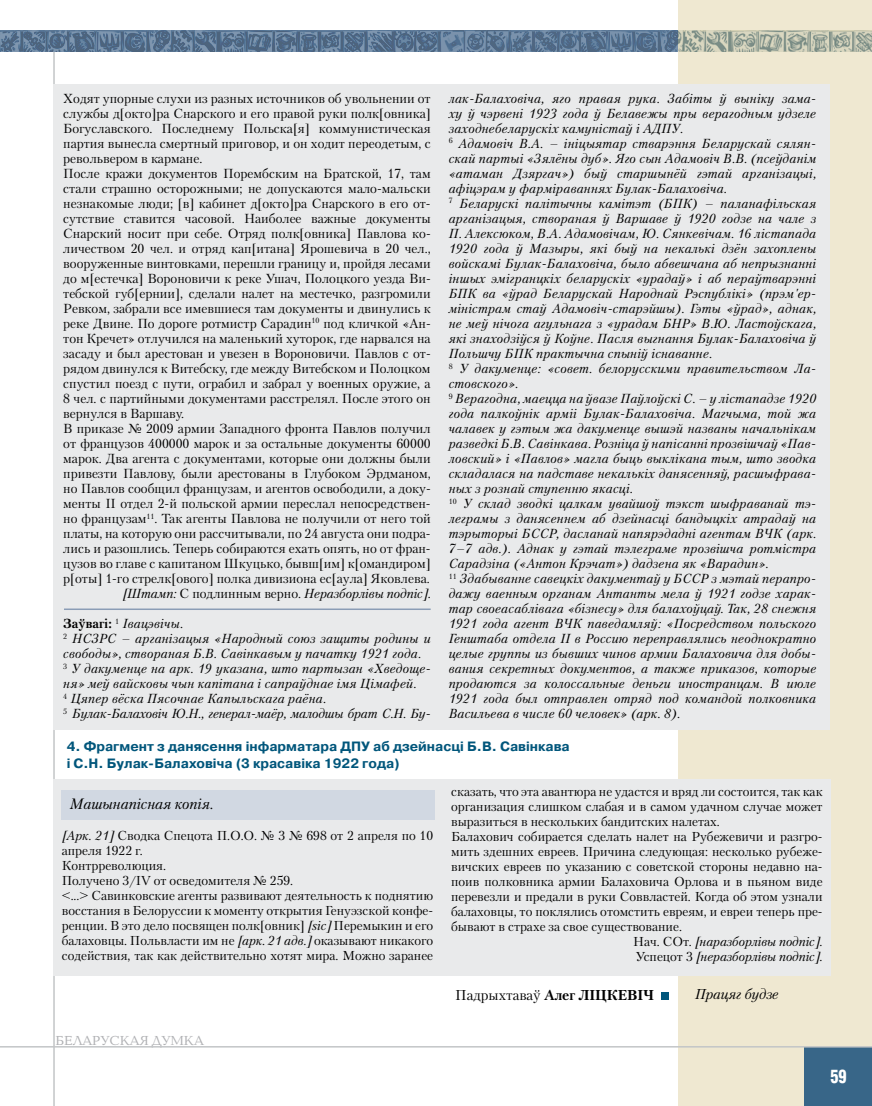
<style>
.page{position:relative;width:872px;height:1106px;background:#fff}
.page>*{position:absolute;margin:0;border:0;box-sizing:border-box;transform-origin:0 0}
.t1{font:700 18px "AG Letterica Cond L";color:#fff;scale:.9 1}
.t2{font:italic 15px "Petersburg C";color:#000}
.t3{font:700 14.25px "Petersburg C";color:#000}
.t4{font:italic 14.25px "Petersburg C";color:#000}
.t5{font:700 13.5px/16.2px "Pragmatica C";color:#00567b}
.t6{font:13.5px "Baltica C";color:#aeafb2}
.t7{font:italic 13.05px/15px "Petersburg C";letter-spacing:.02em;color:#000}
.t8{font:13.05px "Petersburg C";color:#000}
.t9{font:italic 13.05px "Petersburg C";color:#000}
.t10{font:12.9px/15px "Petersburg C";color:#000}
.t11{font:italic 12.9px "Petersburg C";color:#000}
.s1{font-style:normal}
.s2{font-weight:700;font-style:normal}
.s3{font-style:italic}
.s4{font-weight:400}
</style>
<div class="page">
<div style="left:678px;top:0;width:194px;height:1106px;background:#efe8d1"></div>
<hr style="left:53px;top:52px;width:2px;height:1054px;background:#c3c5c7">
<div style="left:804px;top:1047px;width:68px;height:59px;background:#386688"></div>
<svg style="left:0;top:31px;width:872px;height:21px;background:#6e8497"></svg>
<hr style="left:0;top:1046px;width:872px;height:1px;background:#c3c5c7">
<div style="left:53px;top:84px;width:776px;height:645px;background:#e9eaeb"></div>
<hr style="left:64px;top:608px;width:366px;height:2px;background:#8b9db6">
<div style="left:53px;top:779px;width:778px;height:196px;background:#e9eaeb"></div>
<div style="left:61px;top:790px;width:373px;height:29px;background:#d1d8e2"></div>
<div style="left:661px;top:992px;width:8px;height:8px;background:#00567b"></div>
<p class="t8" style="left:63px;top:90px;width:369px">Ходят упорные слухи из разных источников об увольнении от</p>
<p class="t8" style="left:63px;top:105px;width:369px">службы д[окто]ра Снарского и его правой руки полк[овника]</p>
<p class="t8" style="left:63px;top:120px;width:369px">Богуславского. Последнему Польска[я] коммунистическая</p>
<p class="t8" style="left:63px;top:135px;width:369px">партия вынесла смертный приговор, и он ходит переодетым, с</p>
<p class="t8" style="left:63px;top:150px;width:141px">револьвером в кармане.</p>
<p class="t8" style="left:63px;top:165px;width:369px">После кражи документов Порембским на Братской, 17, там</p>
<p class="t8" style="left:63px;top:180px;width:369px">стали страшно осторожными; не допускаются мало-мальски</p>
<p class="t8" style="left:63px;top:195px;width:369px">незнакомые люди; [в] кабинет д[окто]ра Снарского в его от-</p>
<p class="t8" style="left:63px;top:210px;width:369px">сутствие ставится часовой. Наиболее важные документы</p>
<p class="t8" style="left:63px;top:225px;width:369px">Снарский носит при себе. Отряд полк[овника] Павлова ко-</p>
<p class="t8" style="left:63px;top:240px;width:369px">личеством 20 чел. и отряд кап[итана] Ярошевича в 20 чел.,</p>
<p class="t8" style="left:63px;top:255px;width:369px">вооруженные винтовками, перешли границу и, пройдя лесами</p>
<p class="t8" style="left:63px;top:270px;width:369px">до м[естечка] Вороновичи к реке Ушач, Полоцкого уезда Ви-</p>
<p class="t8" style="left:63px;top:285px;width:369px">тебской губ[ернии], сделали налет на местечко, разгромили</p>
<p class="t8" style="left:63px;top:300px;width:369px">Ревком, забрали все имевшиеся там документы и двинулись к</p>
<p class="t8" style="left:63px;top:315px;width:369px">реке Двине. По дороге ротмистр Сарадин<sup>10</sup> под кличкой «Ан-</p>
<p class="t8" style="left:63px;top:330px;width:369px">тон Кречет» отлучился на маленький хуторок, где нарвался на</p>
<p class="t8" style="left:63px;top:345px;width:369px">засаду и был арестован и увезен в Вороновичи. Павлов с от-</p>
<p class="t8" style="left:63px;top:360px;width:369px">рядом двинулся к Витебску, где между Витебском и Полоцком</p>
<p class="t8" style="left:63px;top:375px;width:369px">спустил поезд с пути, ограбил и забрал у военных оружие, а</p>
<p class="t8" style="left:63px;top:390px;width:369px">8 чел. с партийными документами расстрелял. После этого он</p>
<p class="t8" style="left:63px;top:405px;width:122px">вернулся в Варшаву.</p>
<p class="t8" style="left:63px;top:420px;width:369px">В приказе № 2009 армии Западного фронта Павлов получил</p>
<p class="t8" style="left:63px;top:435px;width:369px">от французов 400000 марок и за остальные документы 60000</p>
<p class="t8" style="left:63px;top:450px;width:369px">марок. Два агента с документами, которые они должны были</p>
<p class="t8" style="left:63px;top:465px;width:369px">привезти Павлову, были арестованы в Глубоком Эрдманом,</p>
<p class="t8" style="left:63px;top:480px;width:369px">но Павлов сообщил французам, и агентов освободили, а доку-</p>
<p class="t8" style="left:63px;top:495px;width:369px">менты II отдел 2-й польской армии переслал непосредствен-</p>
<p class="t8" style="left:63px;top:510px;width:369px">но французам<sup>11</sup>. Так агенты Павлова не получили от него той</p>
<p class="t8" style="left:63px;top:525px;width:369px">платы, на которую они рассчитывали, по 24 августа они подра-</p>
<p class="t8" style="left:63px;top:540px;width:369px">лись и разошлись. Теперь собираются ехать опять, но от фран-</p>
<p class="t8" style="left:63px;top:555px;width:369px">цузов во главе с капитаном Шкуцько, бывш[им] к[омандиром]</p>
<p class="t8" style="left:63px;top:570px;width:368px">р[оты] 1-го стрелк[ового] полка дивизиона ес[аула] Яковлева.</p>
<p class="t9" style="left:122px;top:586px;width:310px">[Штамп: <span class="s1">С подлинным верно.</span> Неразборлівы подпіс]<span class="s1">.</span></p>
<p class="t7" style="left:63px;top:616px;width:369px"><span class="s2">Заўвагі:</span> <sup>1</sup> Івацэвічы.<br><sup>2</sup> НСЗРС – арганізацыя «Народный союз защиты родины и свободы», створаная Б.В. Савінкавым у пачатку 1921 года.<br><sup>3</sup> У дакуменце на арк. 19 указана, што партызан «Хведоще&shy;ня» меў вайсковы чын капітана і сапраўднае імя Цімафей.<br><sup>4</sup> Цяпер вёска Пясочнае Капыльскага раёна.<br><sup>5</sup> Булак-Балаховіч Ю.Н., генерал-маёр, малодшы брат С.Н. Бу-</p>
<p class="t7" style="left:449px;top:91px;width:369px">лак-Балаховіча, яго правая рука. Забіты ў выніку зама&shy;ху ў чэрвені 1923 года ў Белавежы пры верагодным удзеле заходнебеларускіх камуністаў і АДПУ.<br><sup>6</sup> Адамовіч В.А. – ініцыятар стварэння Беларускай сялян&shy;скай партыі «Зялёны дуб». Яго сын Адамовіч В.В. (псеўданім «атаман Дзяргач») быў старшынёй гэтай арганізацыі, афіцэрам у фарміраваннях Булак-Балаховіча.<br><sup>7</sup> Беларускі палітычны камітэт (БПК) – паланафільская арганізацыя, створаная ў Варшаве ў 1920 годзе на чале з П. Алексюком, В.А. Адамовічам, Ю. Сянкевічам. 16 лістапада 1920 года ў Мазыры, які быў на некалькі дзён захоплены войскамі Булак-Балаховіча, было абвешчана аб непрызнанні іншых эмігранцкіх беларускіх «урадаў» і аб пераўтварэнні БПК ва «ўрад Беларускай Народнай Рэспублікі» (прэм'ер&shy;міністрам стаў Адамовіч-старэйшы). Гэты «ўрад», аднак, не меў нічога агульнага з «урадам БНР» В.Ю. Ластоўскага, які знаходзіўся ў Коўне. Пасля выгнання Булак-Балаховіча ў Польшчу БПК практычна спыніў існаванне.<br><sup>8</sup> У дакуменце: «совет. белорусскими правительством Ла&shy;стовского».<br><sup>9</sup> Верагодна, маецца на ўвазе Паўлоўскі С. – у лістападзе 1920 года палкоўнік арміі Булак-Балаховіча. Магчыма, той жа чалавек у гэтым жа дакуменце вышэй названы начальнікам разведкі Б.В. Савінкава. Розніца ў напісанні прозвішчаў «Пав&shy;ловский» і «Павлов» магла быць выклікана тым, што зводка складалася на падставе некалькіх данясенняў, расшыфрава&shy;ных з рознай ступенню якасці.<br><sup>10</sup> У склад зводкі цалкам увайшоў тэкст шыфраванай тэ&shy;леграмы з данясеннем аб дзейнасці бандыцкіх атрадаў на тэрыторыі БССР, дасланай напярэдадні агентам ВЧК (арк.<br>7–7 адв.). Аднак у гэтай тэлеграме прозвішча ротмістра Сарадзіна («Антон Крэчат») дадзена як «Варадин».<br><sup>11</sup> Здабыванне савецкіх дакументаў у БССР з мэтай перапро&shy;дажу ваенным органам Антанты мела ў 1921 годзе харак&shy;тар своеасаблівага «бізнесу» для балахоўцаў. Так, 28 снежня 1921 года агент ВЧК паведамляў: «Посредством польского Генштаба отдела II в Россию переправлялись неоднократно целые группы из бывших чинов армии Балаховича для добы&shy;вания секретных документов, а также приказов, которые продаются за колоссальные деньги иностранцам. В июле 1921 года был отправлен отряд под командой полковника Васильева в числе 60 человек» (арк. 8).</p>
<p class="t5" style="left:67px;top:739px;width:504px">4. Фрагмент з данясення інфарматара ДПУ аб дзейнасці Б.В. Савінкава і С.Н. Булак-Балаховіча (3 красавіка 1922 года)</p>
<p class="t2" style="left:70px;top:795px;width:145px">Машынапісная копія.</p>
<p class="t10" style="left:451px;top:783px;width:373px">сказать, что эта авантюра не удастся и вряд ли состоится, так как</p>
<p class="t10" style="left:451px;top:798px;width:373px">организация слишком слабая и в самом удачном случае может</p>
<p class="t10" style="left:451px;top:813px;width:270px">выразиться в нескольких бандитских налетах.</p>
<p class="t10" style="left:451px;top:828px;width:373px">Балахович собирается сделать налет на Рубежевичи и разгро-</p>
<p class="t10" style="left:451px;top:843px;width:373px">мить здешних евреев. Причина следующая: несколько рубеже-</p>
<p class="t10" style="left:451px;top:858px;width:373px">вичских евреев по указанию с советской стороны недавно на-</p>
<p class="t10" style="left:451px;top:873px;width:373px">поив полковника армии Балаховича Орлова и в пьяном виде</p>
<p class="t10" style="left:451px;top:888px;width:373px">перевезли и предали в руки Соввластей. Когда об этом узнали</p>
<p class="t10" style="left:451px;top:903px;width:373px">балаховцы, то поклялись отомстить евреям, и евреи теперь пре-</p>
<p class="t10" style="left:451px;top:918px;width:232px">бывают в страхе за свое существование.</p>
<p class="t11" style="left:633px;top:933px;width:191px"><span class="s1">Нач. СОт.</span> [наразборлівы подпіс]<span class="s1">.</span></p>
<p class="t11" style="left:635px;top:948px;width:188px"><span class="s1">Успецот 3</span> [неразборлівы подпіс]<span class="s1">.</span></p>
<p class="t10" style="left:62px;top:828px;width:373px"><span class="s3">[Арк. 21]</span> Сводка Спецота П.О.О. № 3 № 698 от 2 апреля по 10 апреля 1922 г.<br>Контрреволюция.<br>Получено 3/IV от осведомителя № 259.<br>&lt;...&gt; Савинковские агенты развивают деятельность к поднятию восстания в Белоруссии к моменту открытия Генуэзской конфе&shy;ренции. В это дело посвящен полк[овник] <span class="s3">[sic]</span> Перемыкин и его балаховцы. Польвласти им не <span class="s3">[арк. 21 адв.]</span> оказывают никакого содействия, так как действительно хотят мира. Можно заранее</p>
<p class="t3" style="left:455px;top:985px;width:200px"><span class="s4">Падрыхтаваў</span> Алег Ліцкевіч</p>
<p class="t4" style="left:695px;top:985px;width:85px">Працяг будзе</p>
<p class="t6" style="left:56px;top:1033px;width:150px">БЕЛАРУСКАЯ ДУМКА</p>
<h1 class="t1" style="left:830px;top:1065px;width:20px">59</h1>
</div>
